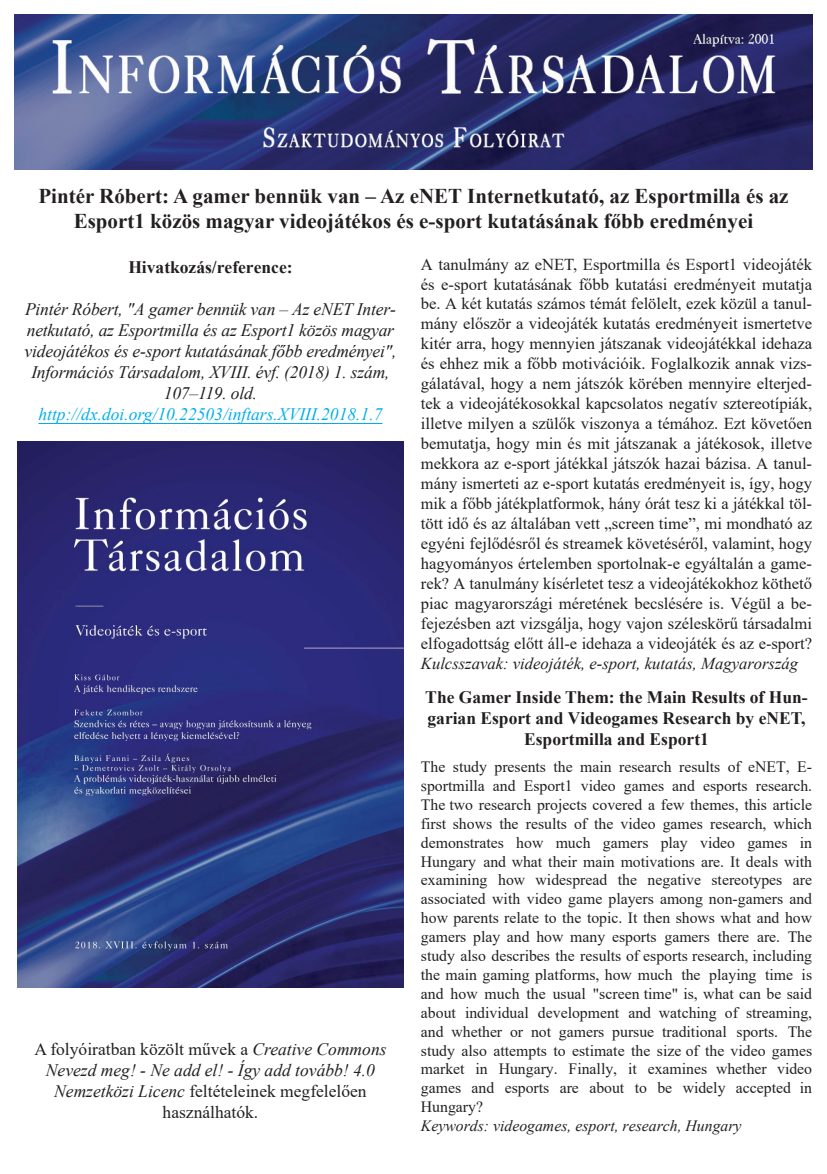
<style>
.page{position:relative;width:827px;height:1174px;background:#fff}
.page>*{position:absolute;margin:0;border:0;box-sizing:border-box;transform-origin:0 0}
.t1{font:700 21px/25.2px "Times New Roman";color:#231f20;text-align:center}
.t2{font:italic 17.5px/21px "Times New Roman";letter-spacing:-.01em;color:#231f20;text-align:center}
.t3{font:700 17.5px/21px "Times New Roman";color:#231f20;text-align:center}
.t4{font:italic 17.5px "Times New Roman";color:#00aeef}
.t5{font:16.62px/19.9px "Times New Roman";color:#231f20;text-align:justify}
.t6{font:italic 16.62px "Times New Roman";color:#231f20}
.t7{font:15.75px/18.9px "Times New Roman";color:#231f20;text-align:justify}
.t8{font:italic 15.75px "Times New Roman";color:#231f20}
.s1{font-style:normal}
</style>
<div class="page">
<img style="left:15px;top:15px;width:797px;height:154px">
<hr style="left:38px;top:423px;width:344px;height:1px;background:#00aeef">
<img style="left:18px;top:441px;width:385px;height:547px">
<p class="t1" style="left:38px;top:183px;width:752px">Pintér Róbert: A gamer bennük van – Az eNET Internetkutató, az Esportmilla és az<br>Esport1 közös magyar videojátékos és e-sport kutatásának főbb eredményei</p>
<p class="t5" style="left:421px;top:253px;width:393px">A tanulmány az eNET, Esportmilla és Esport1 videojáték és e-sport kutatásának főbb kutatási eredményeit mutatja be. A két kutatás számos témát felölelt, ezek közül a tanul&shy;mány először a videojáték kutatás eredményeit ismertetve kitér arra, hogy mennyien játszanak videojátékkal idehaza és ehhez mik a főbb motivációik. Foglalkozik annak vizs&shy;gálatával, hogy a nem játszók körében mennyire elterjed&shy;tek a videojátékosokkal kapcsolatos negatív sztereotípiák, illetve milyen a szülők viszonya a témához. Ezt követően bemutatja, hogy min és mit játszanak a játékosok, illetve mekkora az e-sport játékkal játszók hazai bázisa. A tanul&shy;mány ismerteti az e-sport kutatás eredményeit is, így, hogy mik a főbb játékplatformok, hány órát tesz ki a játékkal töl&shy;tött idő és az általában vett „screen time”, mi mondható az egyéni fejlődésről és streamek követéséről, valamint, hogy hagyományos értelemben sportolnak-e egyáltalán a game&shy;rek? A tanulmány kísérletet tesz a videojátékokhoz köthető piac magyarországi méretének becslésére is. Végül a be&shy;fejezésben azt vizsgálja, hogy vajon széleskörű társadalmi elfogadottság előtt áll-e idehaza a videojáték és az e-sport?</p>
<p class="t6" style="left:421px;top:651px;width:379px">Kulcsszavak: videojáték, e-sport, kutatás, Magyarország</p>
<p class="t3" style="left:425px;top:686px;width:384px">The Gamer Inside Them: the Main Results of Hun&shy;garian Esport and Videogames Research by eNET,<br>Esportmilla and Esport1</p>
<p class="t7" style="left:421px;top:757px;width:393px">The study presents the main research results of eNET, E&shy;sportmilla and Esport1 video games and esports research.<br>The two research projects covered a few themes, this article first shows the results of the video games research, which demonstrates how much gamers play video games in Hungary and what their main motivations are. It deals with examining how widespread the negative stereotypes are associated with video game players among non-gamers and how parents relate to the topic. It then shows what and how gamers play and how many esports gamers there are. The study also describes the results of esports research, including the main gaming platforms, how much the playing time is and how much the usual "screen time" is, what can be said about individual development and watching of streaming, and whether or not gamers pursue traditional sports. The study also attempts to estimate the size of the video games market in Hungary. Finally, it examines whether video games and esports are about to be widely accepted in Hungary?</p>
<p class="t8" style="left:421px;top:1115px;width:322px">Keywords: videogames, esport, research, Hungary</p>
<p class="t3" style="left:128px;top:256px;width:166px">Hivatkozás/reference:</p>
<p class="t2" style="left:25px;top:298px;width:373px">Pintér Róbert, "A gamer bennük van – Az eNET Inter&shy;netkutató, az Esportmilla és az Esport1 közös magyar videojátékos és e-sport kutatásának főbb eredményei", Információs Társadalom, XVIII. évf. (2018) 1. szám, 107–119. old.</p>
<p class="t4" style="left:38px;top:402px;width:345px">http://dx.doi.org/10.22503/inftars.XVIII.2018.1.7</p>
<p class="t2" style="left:34px;top:1038px;width:354px"><span class="s1">A folyóiratban közölt művek a</span> Creative Commons Nevezd meg! - Ne add el! - Így add tovább! 4.0<br>Nemzetközi Licenc <span class="s1">feltételeinek megfelelően használhatók.</span></p>
</div>
